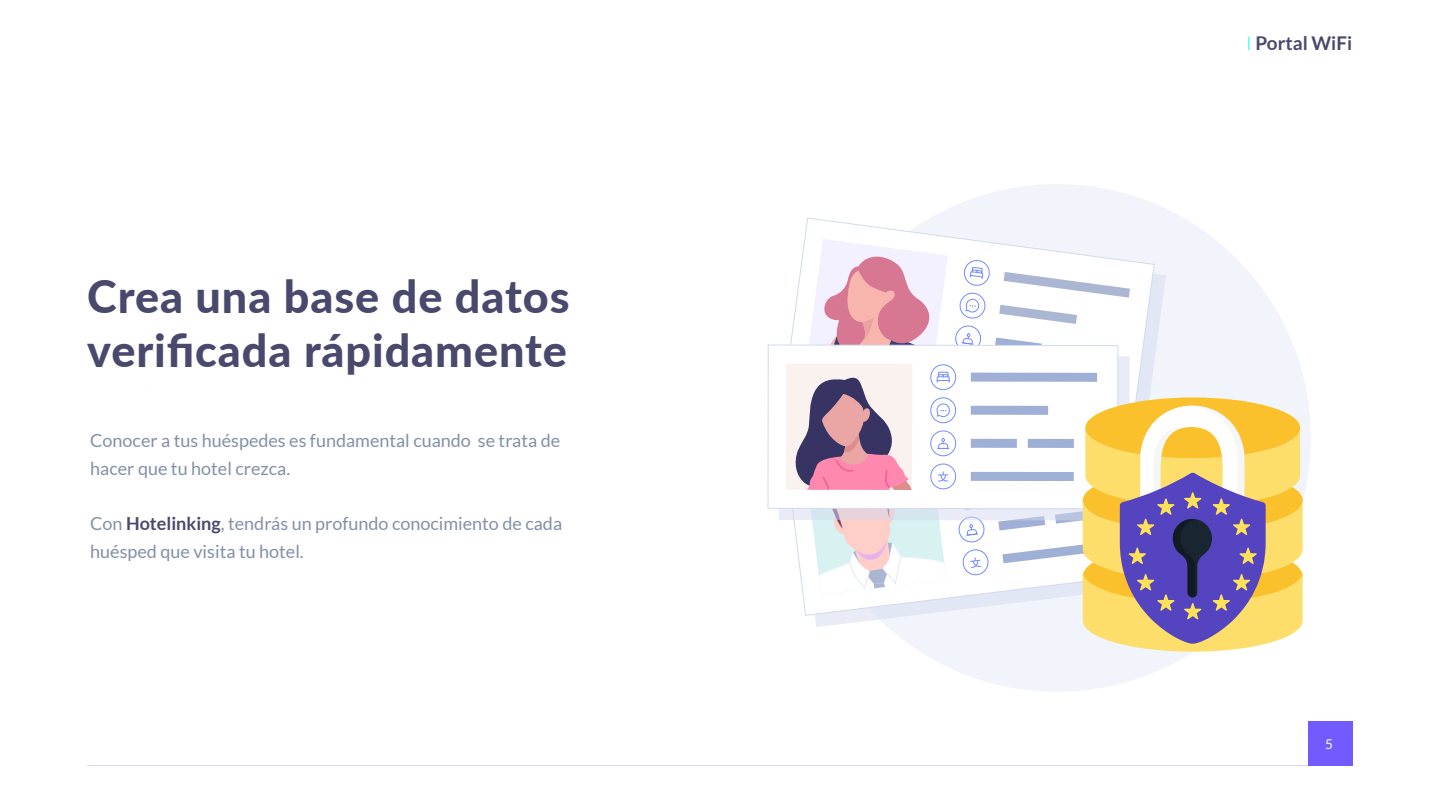
<style>
.page{position:relative;width:1440px;height:810px;background:#fff}
.page>*{position:absolute;margin:0;border:0;box-sizing:border-box;transform-origin:0 0}
.t1{font:800 45px/54px "Lato";letter-spacing:.02em;color:#49496d}
.t2{font:700 18.98px "Lato";color:#49496d}
.t3{font:18px/27.8px "Lato";color:#8390a8}
.t4{font:13.5px "Lato";color:#fff}
.s1{font-weight:700;color:#49496d}
.s2{font-weight:300;color:#0ff}
</style>
<div class="page">
<div style="left:803px;top:184px;width:508px;height:508px;background:#f2f4fc;border-radius:50%"></div>
<svg style="left:790px;top:217px;width:176px;height:127px"></svg>
<svg style="left:767px;top:344px;width:26px;height:166px"></svg>
<div style="left:786px;top:364px;width:126px;height:126px;background:#f9f2ef"></div>
<svg style="left:793px;top:239px;width:510px;height:413px"></svg>
<hr style="left:87px;top:765px;width:1221px;height:1px;background:#715aff">
<div style="left:1308px;top:722px;width:44px;height:44px;background:#715aff"></div>
<h1 class="t1" style="left:87px;top:267px;width:484px">Crea una base de datos verificada rápidamente</h1>
<p class="t3" style="left:90px;top:427px;width:471px">Conocer a tus huéspedes es fundamental cuando se trata de hacer que tu hotel crezca.</p>
<p class="t3" style="left:90px;top:510px;width:473px">Con <span class="s1">Hotelinking</span>, tendrás un profundo conocimiento de cada huésped que visita tu hotel.</p>
<p class="t2" style="left:1246px;top:32px;width:108px"><span class="s2">I</span> Portal WiFi</p>
<p class="t4" style="left:1325px;top:737px;width:9px">5</p>
</div>
